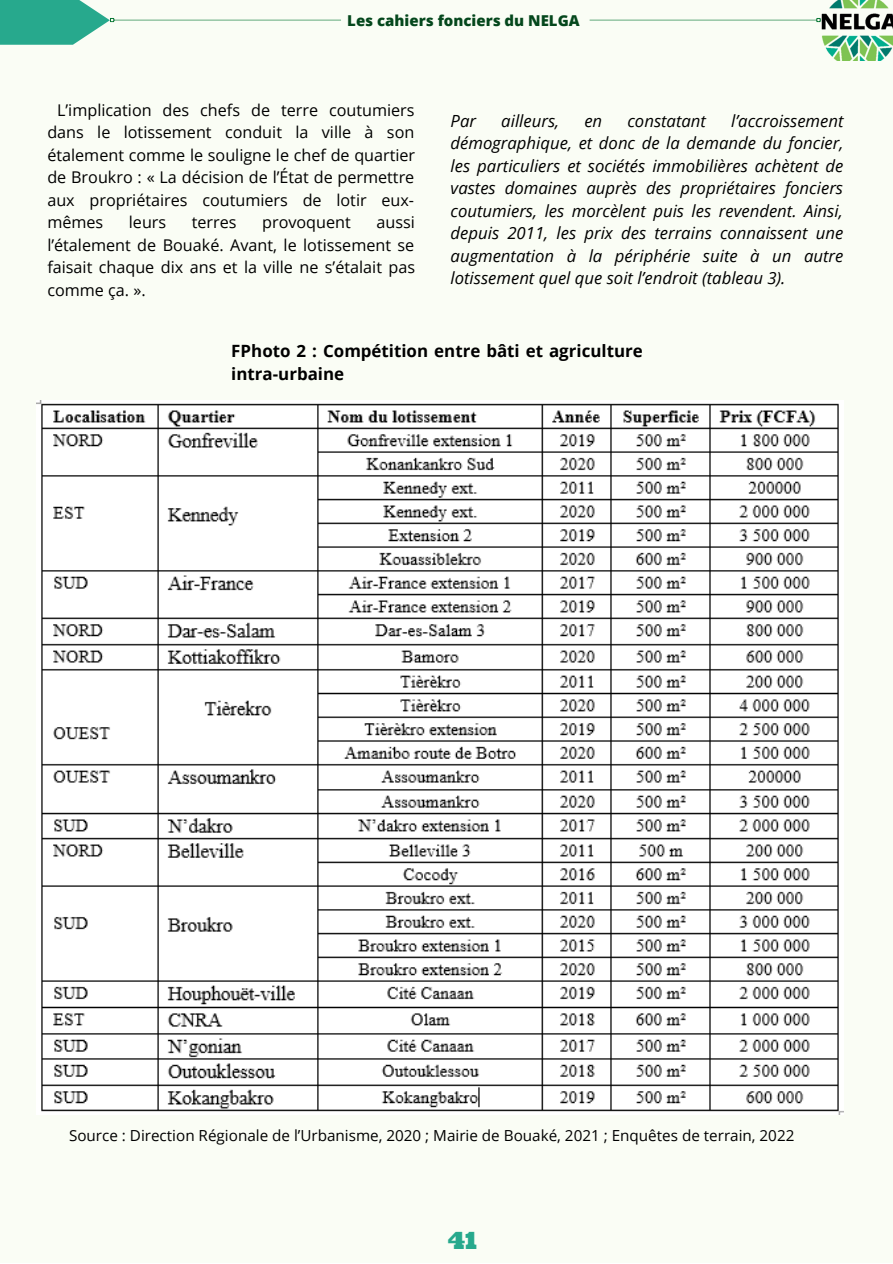
<style>
.page{position:relative;width:893px;height:1264px;background:#fff}
.page>*{position:absolute;margin:0;border:0;box-sizing:border-box;transform-origin:0 0}
.t1{font:23.85px "Ultra";color:#27a98d}
.t2{font:700 16.95px/22.5px "Open Sans";color:#000}
.t3{font:italic 16.8px/22.5px "Open Sans";color:#000;text-align:justify}
.t4{font:16.2px/22.5px "Open Sans";color:#000;text-align:justify}
.t5{font:15.3px "Open Sans";color:#000}
.t6{font:800 15px "Open Sans";color:#04471c}
</style>
<div class="page">
<div style="left:0;top:0;width:892px;height:1262px;background:#fafdf5"></div>
<img style="left:821px;top:0;width:71px;height:61px">
<hr style="left:114px;top:19px;width:702px;height:2px;background:#067633">
<svg style="left:0;top:0;width:114px;height:45px"></svg>
<svg style="left:816px;top:18px;width:4px;height:4px"></svg>
<img style="left:37px;top:401px;width:806px;height:713px">
<p class="t6" style="left:347px;top:10px;width:234px">Les cahiers fonciers du NELGA</p>
<p class="t4" style="left:47px;top:98px;width:369px;text-indent:10px">L’implication des chefs de terre coutumiers dans le lotissement conduit la ville à son étalement comme le souligne le chef de quartier de Broukro : « La décision de l’État de permettre aux propriétaires coutumiers de lotir eux&shy;mêmes</p>
<p class="t4" style="left:129px;top:211px;width:39px">leurs</p>
<p class="t4" style="left:192px;top:211px;width:46px">terres</p>
<p class="t4" style="left:262px;top:211px;width:90px">provoquent</p>
<p class="t4" style="left:47px;top:211px;width:369px;text-indent:329px">aussi l’étalement de Bouaké. Avant, le lotissement se faisait chaque dix ans et la ville ne s’étalait pas comme ça. ».</p>
<p class="t3" style="left:450px;top:109px;width:394px;text-indent:280px">l’accroissement démographique, et donc de la demande du foncier, les particuliers et sociétés immobilières achètent de vastes domaines auprès des propriétaires fonciers coutumiers, les morcèlent puis les revendent. Ainsi, depuis 2011, les prix des terrains connaissent une augmentation à la périphérie suite à un autre lotissement quel que soit l’endroit (tableau 3).</p>
<p class="t3" style="left:450px;top:109px;width:27px">Par</p>
<p class="t3" style="left:501px;top:109px;width:59px">ailleurs,</p>
<p class="t3" style="left:584px;top:109px;width:19px">en</p>
<p class="t3" style="left:627px;top:109px;width:80px">constatant</p>
<p class="t2" style="left:231px;top:339px;width:413px">FPhoto 2 : Compétition entre bâti et agriculture intra-urbaine</p>
<p class="t5" style="left:69px;top:1124px;width:726px">Source : Direction Régionale de l’Urbanisme, 2020 ; Mairie de Bouaké, 2021 ; Enquêtes de terrain, 2022</p>
<p class="t1" style="left:448px;top:1225px;width:30px">41</p>
</div>
